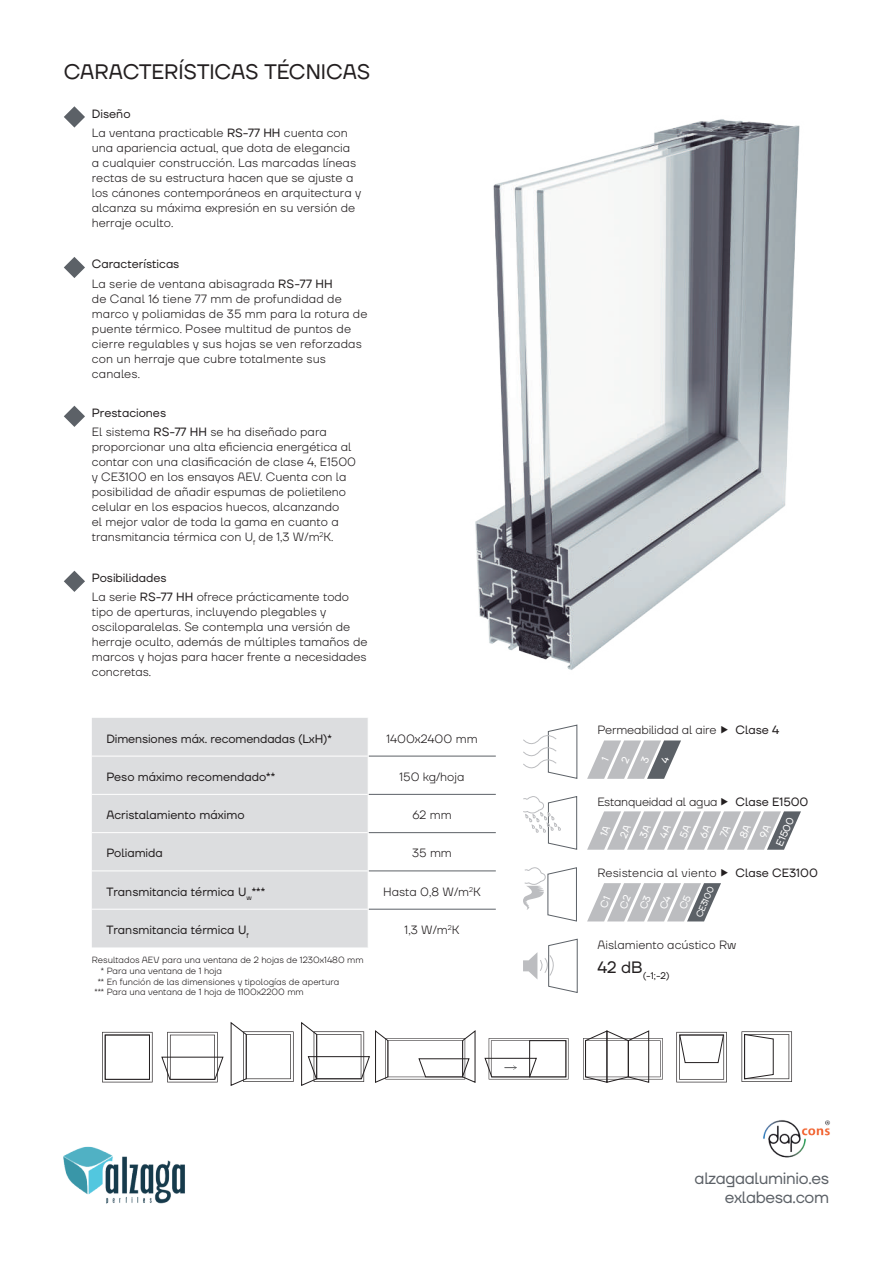
<style>
.page{position:relative;width:893px;height:1263px;background:#fff}
.page>*{position:absolute;margin:0;border:0;box-sizing:border-box;transform-origin:0 0}
.t1{font:21px "TT Firs Neue";letter-spacing:-.005em;color:#231f20}
.t2{font:16.5px/19.8px "TT Firs Neue";letter-spacing:-.02em;color:#5c6167;text-align:right}
.t3{font:300 12px/15px "TT Firs Neue";color:#231f20}
.t4{font:12px "TT Firs Neue";color:#231f20}
.t5{font:300 12px "TT Firs Neue";letter-spacing:-.02em;color:#231f20}
.t6{font:10.2px "TT Firs Neue";color:#fff}
.t7{font:9.6px "TT Firs Neue";color:#231f20}
.t8{font:300 9px "TT Firs Neue";color:#231f20}
.t9{font:9px "TT Firs Neue";color:#fff}
.s1{font-weight:400}
</style>
<div class="page">
<img style="left:475px;top:119px;width:325px;height:551px">
<svg style="left:523px;top:796px;width:54px;height:54px"></svg>
<svg style="left:523px;top:724px;width:55px;height:55px"></svg>
<svg style="left:523px;top:867px;width:54px;height:55px"></svg>
<svg style="left:523px;top:938px;width:55px;height:55px"></svg>
<svg style="left:64px;top:106px;width:21px;height:22px"></svg>
<svg style="left:64px;top:257px;width:21px;height:21px"></svg>
<svg style="left:64px;top:406px;width:21px;height:21px"></svg>
<svg style="left:64px;top:571px;width:21px;height:21px"></svg>
<svg style="left:102px;top:1032px;width:51px;height:50px"></svg>
<svg style="left:230px;top:1022px;width:64px;height:64px"></svg>
<svg style="left:161px;top:1032px;width:63px;height:50px"></svg>
<svg style="left:741px;top:1031px;width:51px;height:51px"></svg>
<svg style="left:676px;top:1032px;width:51px;height:50px"></svg>
<div style="left:105px;top:1035px;width:45px;height:44px;border:1px solid #231f20"></div>
<svg style="left:301px;top:1022px;width:175px;height:64px"></svg>
<svg style="left:583px;top:1030px;width:80px;height:53px"></svg>
<svg style="left:484px;top:1038px;width:84px;height:41px"></svg>
<div style="left:92px;top:718px;width:276px;height:229px;background:#dcdddf"></div>
<hr style="left:92px;top:756px;width:276px;height:1px;background:#fff">
<hr style="left:92px;top:794px;width:276px;height:1px;background:#fff">
<hr style="left:92px;top:832px;width:276px;height:1px;background:#fff">
<hr style="left:92px;top:870px;width:276px;height:1px;background:#fff">
<hr style="left:92px;top:909px;width:276px;height:1px;background:#fff">
<hr style="left:369px;top:756px;width:127px;height:1px;background:#5c6167">
<hr style="left:369px;top:794px;width:127px;height:1px;background:#5c6167">
<hr style="left:369px;top:832px;width:127px;height:1px;background:#5c6167">
<hr style="left:369px;top:870px;width:127px;height:1px;background:#5c6167">
<hr style="left:369px;top:909px;width:127px;height:1px;background:#5c6167">
<img style="left:763px;top:1120px;width:67px;height:38px">
<img style="left:63px;top:1146px;width:122px;height:58px">
<svg style="left:587px;top:811px;width:214px;height:39px"></svg>
<svg style="left:587px;top:740px;width:94px;height:39px"></svg>
<svg style="left:587px;top:883px;width:134px;height:38px"></svg>
<h1 class="t1" style="left:64px;top:58px;width:308px">CARACTERÍSTICAS TÉCNICAS</h1>
<p class="t3" style="left:92px;top:104px;width:257px;line-height:19.2px"><span class="s1">Diseño<br></span>La ventana practicable <span class="s1">RS-77 HH</span> cuenta con</p>
<p class="t3" style="left:92px;top:140px;width:271px">una apariencia actual, que dota de elegancia<br>a cualquier construcción. Las marcadas líneas rectas de su estructura hacen que se ajuste a los cánones contemporáneos en arquitectura y alcanza su máxima expresión en su versión de herraje oculto.</p>
<p class="t3" style="left:92px;top:254px;width:243px;line-height:19.2px"><span class="s1">Características<br></span>La serie de ventana abisagrada <span class="s1">RS-77 HH</span></p>
<p class="t3" style="left:92px;top:290px;width:277px">de Canal 16 tiene 77 mm de profundidad de marco y poliamidas de 35 mm para la rotura de puente térmico. Posee multitud de puntos de cierre regulables y sus hojas se ven reforzadas con un herraje que cubre totalmente sus canales.</p>
<p class="t3" style="left:92px;top:403px;width:236px;line-height:19.2px"><span class="s1">Prestaciones<br></span>El sistema <span class="s1">RS-77 HH</span> se ha diseñado para</p>
<p class="t3" style="left:92px;top:439px;width:266px">proporcionar una alta eficiencia energética al contar con una clasificación de clase 4, E1500 y CE3100 en los ensayos AEV. Cuenta con la posibilidad de añadir espumas de polietileno celular en los espacios huecos, alcanzando<br>el mejor valor de toda la gama en cuanto a transmitancia térmica con U<sub>f</sub> de 1,3 W/m<sup>2</sup>K.</p>
<p class="t3" style="left:92px;top:568px;width:259px;line-height:19.2px"><span class="s1">Posibilidades<br></span>La serie <span class="s1">RS-77 HH</span> ofrece prácticamente todo</p>
<p class="t3" style="left:92px;top:604px;width:277px">tipo de aperturas, incluyendo plegables y osciloparalelas. Se contempla una versión de herraje oculto, además de múltiples tamaños de marcos y hojas para hacer frente a necesidades concretas.</p>
<p class="t4" style="left:106px;top:730px;width:227px">Dimensiones máx. recomendadas (LxH)*</p>
<p class="t3" style="left:386px;top:731px;width:93px">1400x2400 mm</p>
<p class="t4" style="left:106px;top:768px;width:170px">Peso máximo recomendado**</p>
<p class="t3" style="left:400px;top:769px;width:66px">150 kg/hoja</p>
<p class="t4" style="left:106px;top:807px;width:140px">Acristalamiento máximo</p>
<p class="t3" style="left:412px;top:807px;width:41px">62 mm</p>
<p class="t4" style="left:106px;top:845px;width:58px">Poliamida</p>
<p class="t3" style="left:412px;top:845px;width:41px">35 mm</p>
<p class="t4" style="left:106px;top:883px;width:160px">Transmitancia térmica U<sub>w</sub>***</p>
<p class="t3" style="left:383px;top:884px;width:99px">Hasta 0,8 W/m<sup>2</sup>K</p>
<p class="t4" style="left:106px;top:922px;width:144px">Transmitancia térmica U<sub>f</sub></p>
<p class="t3" style="left:405px;top:922px;width:56px">1,3 W/m<sup>2</sup>K</p>
<p class="t8" style="left:92px;top:954px;width:273px">Resultados AEV para una ventana de 2 hojas de 1230x1480 mm</p>
<p class="t8" style="left:101px;top:964px;width:123px">* Para una ventana de 1 hoja</p>
<p class="t8" style="left:98px;top:975px;width:243px">** En función de las dimensiones y tipologías de apertura</p>
<p class="t8" style="left:94px;top:986px;width:211px">*** Para una ventana de 1 hoja de 1100x2200 mm</p>
<p class="t3" style="left:597px;top:722px;width:121px">Permeabilidad al aire</p>
<p class="t4" style="left:735px;top:722px;width:45px">Clase 4</p>
<p class="t5" style="left:597px;top:794px;width:122px">Estanqueidad al agua</p>
<p class="t4" style="left:735px;top:794px;width:75px">Clase E1500</p>
<p class="t6" style="left:773px;top:843px;width:32px;rotate:-66deg">E1500</p>
<p class="t3" style="left:597px;top:865px;width:121px">Resistencia al viento</p>
<p class="t4" style="left:735px;top:865px;width:84px">Clase CE3100</p>
<p class="t9" style="left:693px;top:915px;width:34px;rotate:-67deg">CE3100</p>
<p class="t3" style="left:597px;top:937px;width:140px">Aislamiento acústico Rw</p>
<p class="t7" style="left:597px;top:969px;width:74px"><sup>42</sup> <sup>dB</sup>(-1;-2)</p>
<h2 class="t2" style="left:695px;top:1168px;width:136px">alzagaaluminio.es exlabesa.com</h2>
</div>
